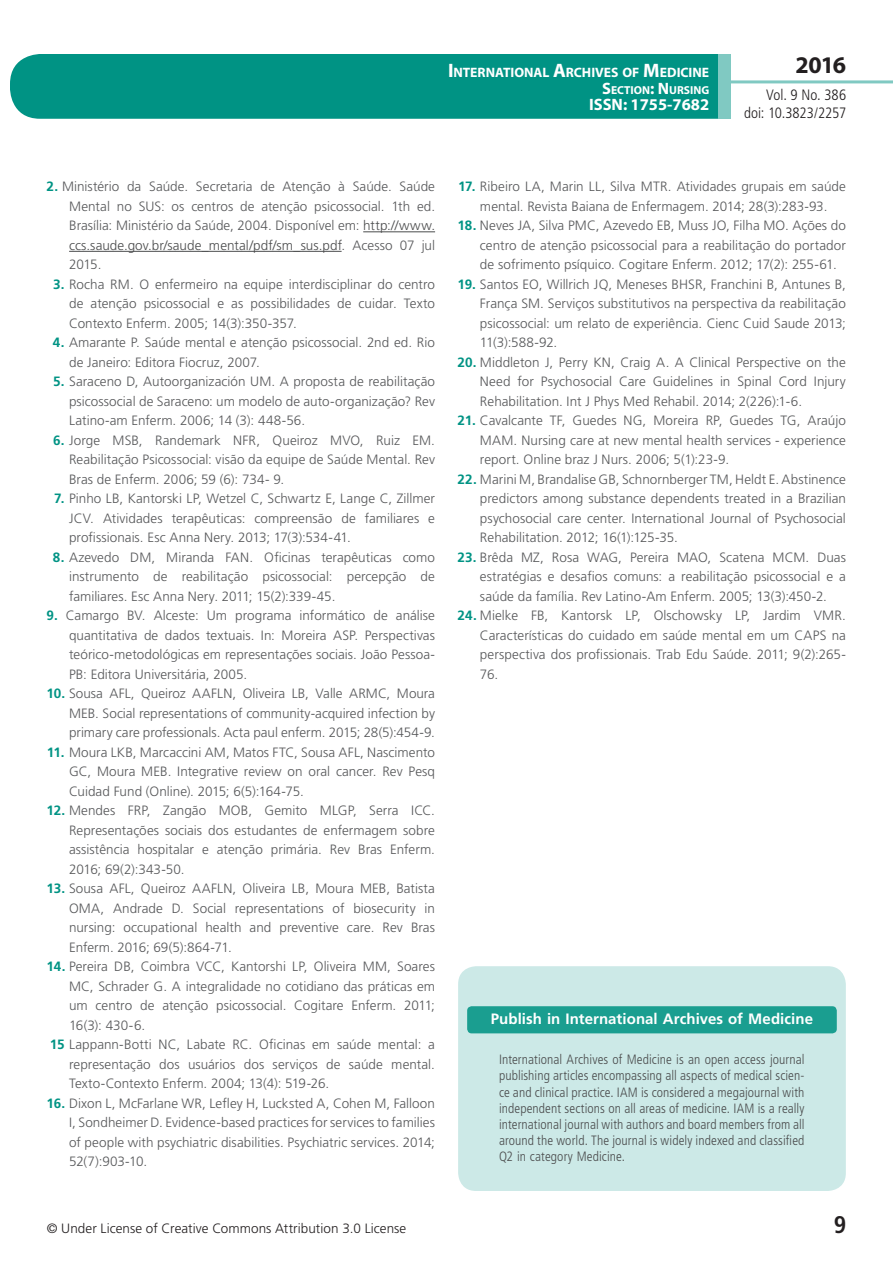
<style>
.page{position:relative;width:893px;height:1263px;background:#fff}
.page>*{position:absolute;margin:0;border:0;box-sizing:border-box;transform-origin:0 0}
.t1{font:700 24px "Myriad Pro";color:#231f20}
.t2{font:700 condensed 24px "Frutiger LT Std";color:#231f20}
.t3{font:700 16.5px "Myriad Pro";color:#fff}
.t4{font:700 15px "Frutiger LT Std";letter-spacing:.005em;color:#fff}
.t5{font:300 condensed 15px/18px "Frutiger LT Std";color:#231f20;text-align:right}
.t6{font:700 13.65px "Myriad Pro";letter-spacing:-.005em;color:#fff}
.t7{font:300 13.5px/19.5px "Frutiger LT Std";color:#57585a;text-align:justify}
.t8{font:300 condensed 13.5px/16.2px "Frutiger LT Std";letter-spacing:.01em;color:#4b4c4d;text-align:justify}
.t9{font:300 13.5px "Frutiger LT Std";letter-spacing:.005em;color:#231f20}
.t10{font:700 11.55px "Myriad Pro";color:#fff}
.s1{font-size:19.5px}
.s2{font-size:16.5px}
.s3{font-weight:700;color:#009384}
.s4{color:#4b4c4d}
</style>
<div class="page">
<div style="left:10px;top:54px;width:775px;height:65px;background:#009384;border-radius:30px"></div>
<div style="left:732px;top:0;width:161px;height:157px;background:#fff"></div>
<hr style="left:730px;top:80px;width:163px;height:3px;background:#80c9c2">
<div style="left:718px;top:54px;width:13px;height:65px;background:#80c9c2"></div>
<hr style="left:363px;top:231px;width:72px;height:1px;background:#4b4c4d">
<hr style="left:69px;top:251px;width:273px;height:1px;background:#4b4c4d">
<div style="left:458px;top:966px;width:388px;height:225px;background:#cce9e7;border-radius:18px"></div>
<div style="left:467px;top:1006px;width:370px;height:27px;background:#1a9e90;border-radius:4px"></div>
<p class="t6" style="left:448px;top:64px;width:263px"><span class="s1">I</span>NTERNATIONAL <span class="s1">A</span>RCHIVES OF <span class="s1">M</span>EDICINE</p>
<p class="t10" style="left:602px;top:82px;width:109px"><span class="s2">S</span>ECTION<span class="s2">: N</span> URSING</p>
<p class="t3" style="left:589px;top:94px;width:122px">ISSN: 1755-7682</p>
<h1 class="t1" style="left:795px;top:49px;width:52px">2016</h1>
<p class="t5" style="left:744px;top:86px;width:104px">Vol. 9 No. 386 doi: 10.3823/2257</p>
<p class="t7" style="left:69px;top:177px;width:367px;text-indent:-23px"><span class="s3">2.</span> Ministério da Saúde. Secretaria de Atenção à Saúde. Saúde Mental no SUS: os centros de atenção psicossocial. 1th ed.<br>Brasília: Ministério da Saúde, 2004. Disponível em: <span class="s4">http://www. ccs.saude.gov.br/saude_mental/pdf/sm_sus.pdf</span>. Acesso 07 jul 2015.</p>
<p class="t7" style="left:69px;top:275px;width:367px;text-indent:-16px"><span class="s3">3.</span> Rocha RM. O enfermeiro na equipe interdisciplinar do centro de atenção psicossocial e as possibilidades de cuidar. Texto Contexto Enferm. 2005; 14(3):350-357.</p>
<p class="t7" style="left:69px;top:333px;width:367px;text-indent:-16px"><span class="s3">4.</span> Amarante P. Saúde mental e atenção psicossocial. 2nd ed. Rio de Janeiro: Editora Fiocruz, 2007.</p>
<p class="t7" style="left:69px;top:372px;width:367px;text-indent:-16px"><span class="s3">5.</span> Saraceno D, Autoorganización UM. A proposta de reabilitação psicossocial de Saraceno: um modelo de auto-organização? Rev Latino-am Enferm. 2006; 14 (3): 448-56.</p>
<p class="t7" style="left:69px;top:431px;width:367px;text-indent:-16px"><span class="s3">6.</span> Jorge MSB, Randemark NFR, Queiroz MVO, Ruiz EM.<br>Reabilitação Psicossocial: visão da equipe de Saúde Mental. Rev Bras de Enferm. 2006; 59 (6): 734- 9.</p>
<p class="t7" style="left:69px;top:489px;width:367px;text-indent:-15px"><span class="s3">7.</span> Pinho LB, Kantorski LP, Wetzel C, Schwartz E, Lange C, Zillmer JCV. Atividades terapêuticas: compreensão de familiares e profissionais. Esc Anna Nery. 2013; 17(3):534-41.</p>
<p class="t7" style="left:69px;top:548px;width:367px;text-indent:-16px"><span class="s3">8.</span> Azevedo DM, Miranda FAN. Oficinas terapêuticas como instrumento de reabilitação psicossocial: percepção de familiares. Esc Anna Nery. 2011; 15(2):339-45.</p>
<p class="t7" style="left:69px;top:606px;width:367px;text-indent:-23px"><span class="s3">9.</span> Camargo BV. Alceste: Um programa informático de análise quantitativa de dados textuais. In: Moreira ASP. Perspectivas teórico-metodológicas em representações sociais. João Pessoa-PB: Editora Universitária, 2005.</p>
<p class="t7" style="left:69px;top:684px;width:367px;text-indent:-23px"><span class="s3">10.</span> Sousa AFL, Queiroz AAFLN, Oliveira LB, Valle ARMC, Moura MEB. Social representations of community-acquired infection by primary care professionals. Acta paul enferm. 2015; 28(5):454-9.</p>
<p class="t7" style="left:69px;top:743px;width:367px;text-indent:-22px"><span class="s3">11.</span> Moura LKB, Marcaccini AM, Matos FTC, Sousa AFL, Nascimento GC, Moura MEB. Integrative review on oral cancer. Rev Pesq Cuidad Fund (Online). 2015; 6(5):164-75.</p>
<p class="t7" style="left:69px;top:801px;width:367px;text-indent:-23px"><span class="s3">12.</span> Mendes FRP, Zangão MOB, Gemito MLGP, Serra ICC.<br>Representações sociais dos estudantes de enfermagem sobre assistência hospitalar e atenção primária. Rev Bras Enferm.<br>2016; 69(2):343-50.</p>
<p class="t7" style="left:69px;top:879px;width:367px;text-indent:-22px"><span class="s3">13.</span> Sousa AFL, Queiroz AAFLN, Oliveira LB, Moura MEB, Batista OMA, Andrade D. Social representations of biosecurity in nursing: occupational health and preventive care. Rev Bras Enferm. 2016; 69(5):864-71.</p>
<p class="t7" style="left:47px;top:957px;width:390px"><span class="s3">14.</span> Pereira DB, Coimbra VCC, Kantorshi LP, Oliveira MM, Soares</p>
<p class="t7" style="left:69px;top:976px;width:367px">MC, Schrader G. A integralidade no cotidiano das práticas em</p>
<p class="t7" style="left:69px;top:996px;width:367px">um centro de atenção psicossocial. Cogitare Enferm. 2011;</p>
<p class="t7" style="left:69px;top:1015px;width:78px">16(3): 430-6.</p>
<p class="t7" style="left:50px;top:1035px;width:387px"><span class="s3">15</span> Lappann-Botti NC, Labate RC. Oficinas em saúde mental: a</p>
<p class="t7" style="left:69px;top:1054px;width:367px">representação dos usuários dos serviços de saúde mental.</p>
<p class="t7" style="left:69px;top:1074px;width:262px">Texto-Contexto Enferm. 2004; 13(4): 519-26.</p>
<p class="t7" style="left:69px;top:1093px;width:367px;text-indent:-23px"><span class="s3">16.</span> Dixon L, McFarlane WR, Lefley H, Lucksted A, Cohen M, Falloon I, Sondheimer D. Evidence-based practices for services to families of people with psychiatric disabilities. Psychiatric services. 2014; 52(7):903-10.</p>
<p class="t7" style="left:458px;top:177px;width:389px;text-align:center"><span class="s3">17.</span> Ribeiro LA, Marin LL, Silva MTR. Atividades grupais em saúde mental. Revista Baiana de Enfermagem. 2014; 28(3):283-93.</p>
<p class="t7" style="left:480px;top:216px;width:367px;text-indent:-23px"><span class="s3">18.</span> Neves JA, Silva PMC, Azevedo EB, Muss JO, Filha MO. Ações do centro de atenção psicossocial para a reabilitação do portador de sofrimento psíquico. Cogitare Enferm. 2012; 17(2): 255-61.</p>
<p class="t7" style="left:480px;top:274px;width:367px;text-indent:-22px"><span class="s3">19.</span> Santos EO, Willrich JQ, Meneses BHSR, Franchini B, Antunes B, França SM. Serviços substitutivos na perspectiva da reabilitação psicossocial: um relato de experiência. Cienc Cuid Saude 2013; 11(3):588-92.</p>
<p class="t7" style="left:480px;top:352px;width:367px;text-indent:-23px"><span class="s3">20.</span> Middleton J, Perry KN, Craig A. A Clinical Perspective on the Need for Psychosocial Care Guidelines in Spinal Cord Injury Rehabilitation. Int J Phys Med Rehabil. 2014; 2(226):1-6.</p>
<p class="t7" style="left:480px;top:411px;width:367px;text-indent:-23px"><span class="s3">21.</span> Cavalcante TF, Guedes NG, Moreira RP, Guedes TG, Araújo MAM. Nursing care at new mental health services - experience report. Online braz J Nurs. 2006; 5(1):23-9.</p>
<p class="t7" style="left:480px;top:469px;width:367px;text-indent:-23px"><span class="s3">22.</span> Marini M, Brandalise GB, Schnornberger TM, Heldt E. Abstinence predictors among substance dependents treated in a Brazilian psychosocial care center. International Journal of Psychosocial Rehabilitation. 2012; 16(1):125-35.</p>
<p class="t7" style="left:480px;top:547px;width:367px;text-indent:-22px"><span class="s3">23.</span> Brêda MZ, Rosa WAG, Pereira MAO, Scatena MCM. Duas estratégias e desafios comuns: a reabilitação psicossocial e a saúde da família. Rev Latino-Am Enferm. 2005; 13(3):450-2.</p>
<p class="t7" style="left:480px;top:606px;width:367px;text-indent:-22px"><span class="s3">24.</span> Mielke FB, Kantorsk LP, Olschowsky LP, Jardim VMR.<br>Características do cuidado em saúde mental em um CAPS na perspectiva dos profissionais. Trab Edu Saúde. 2011; 9(2):265- 76.</p>
<p class="t4" style="left:491px;top:1010px;width:324px">Publish in International Archives of Medicine</p>
<p class="t8" style="left:499px;top:1052px;width:307px">International Archives of Medicine is an open access journal publishing articles encompassing all aspects of medical scien&shy;ce and clinical practice. IAM is considered a megajournal with independent sections on all areas of medicine. IAM is a really international journal with authors and board members from all around the world. The journal is widely indexed and classified Q2 in category Medicine.</p>
<p class="t9" style="left:47px;top:1220px;width:361px">© Under License of Creative Commons Attribution 3.0 License</p>
<h1 class="t2" style="left:834px;top:1210px;width:14px">9</h1>
</div>
